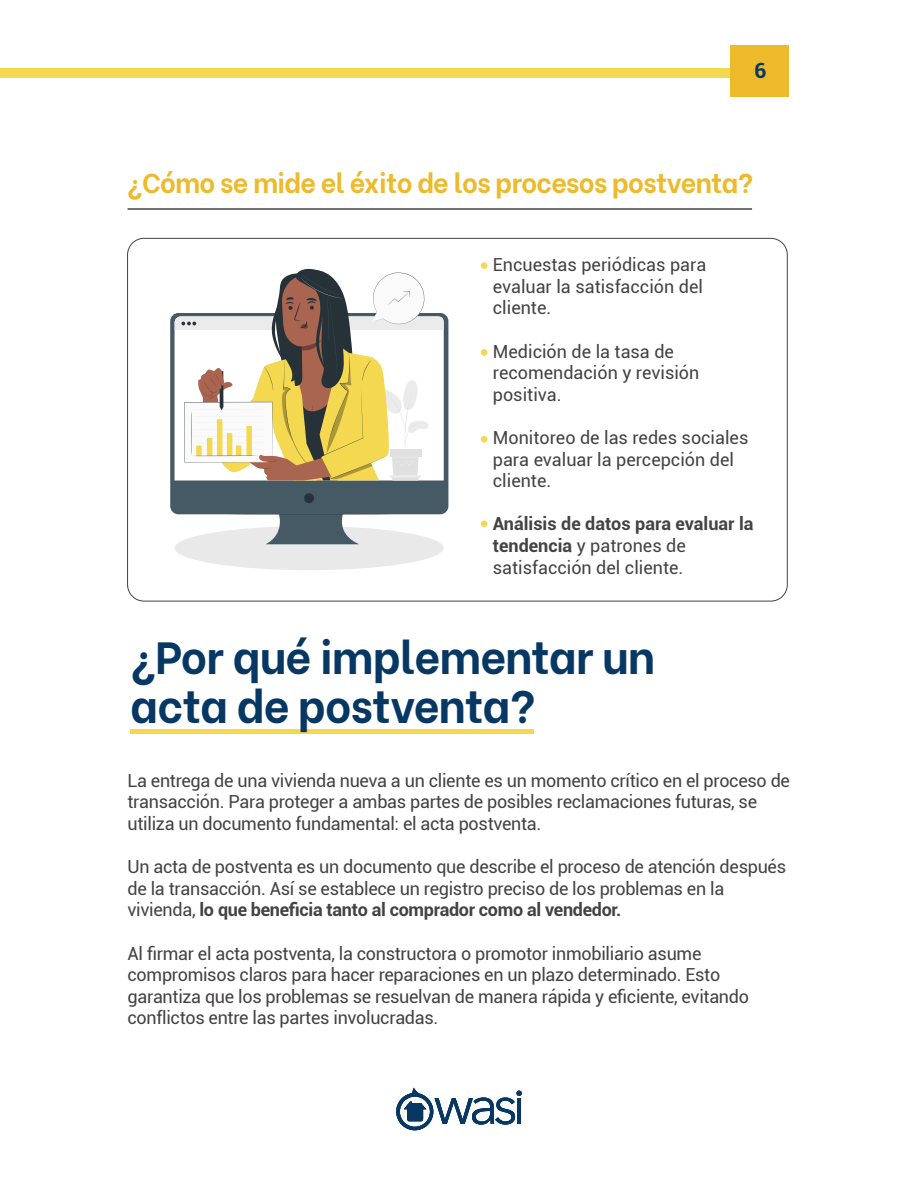
<style>
.page{position:relative;width:918px;height:1188px;background:#fff}
.page>*{position:absolute;margin:0;border:0;box-sizing:border-box;transform-origin:0 0}
.t1{font:700 45px/49.5px "Be Vietnam";letter-spacing:-.02em;color:#073763}
.t2{font:700 27px "Be Vietnam";letter-spacing:-.025em;color:#edba2c}
.t3{font:700 21px "Roboto";color:#073763}
.t4{font:18px/21.6px "Roboto";letter-spacing:-.015em;color:#444242}
.t5{font:700 18px/21.6px "Roboto";color:#444242}
.s1{font-weight:400}
.s2{font-weight:700}
</style>
<div class="page">
<div style="left:175px;top:526px;width:269px;height:44px;background:#e9e9e9;border-radius:50%"></div>
<svg style="left:396px;top:1088px;width:126px;height:42px"></svg>
<div style="left:0;top:68px;width:787px;height:9px;background:#f4d84f"></div>
<div style="left:731px;top:45px;width:58px;height:52px;background:#edba2c"></div>
<div style="left:481px;top:262px;width:6px;height:7px;background:#f4d84f;border-radius:50%"></div>
<div style="left:481px;top:349px;width:6px;height:7px;background:#f4d84f;border-radius:50%"></div>
<div style="left:481px;top:436px;width:6px;height:7px;background:#f4d84f;border-radius:50%"></div>
<svg style="left:481px;top:521px;width:6px;height:6px"></svg>
<hr style="left:130px;top:730px;width:404px;height:4px;background:#f4d84f">
<svg style="left:170px;top:314px;width:278px;height:230px;fill:#455a64"></svg>
<svg style="left:302px;top:491px;width:14px;height:15px"></svg>
<svg style="left:227px;top:514px;width:166px;height:1px"></svg>
<svg style="left:175px;top:268px;width:269px;height:213px"></svg>
<hr style="left:128px;top:208px;width:624px;height:2px;background:#444242">
<p class="t3" style="left:755px;top:56px;width:14px">6</p>
<h2 class="t2" style="left:127px;top:161px;width:628px">¿Cómo se mide el éxito de los procesos postventa?</h2>
<p class="t4" style="left:493px;top:253px;width:215px">Encuestas periódicas para evaluar la satisfacción del cliente.</p>
<p class="t4" style="left:493px;top:340px;width:208px">Medición de la tasa de recomendación y revisión positiva.</p>
<p class="t4" style="left:493px;top:426px;width:257px">Monitoreo de las redes sociales para evaluar la percepción del cliente.</p>
<p class="t5" style="left:493px;top:512px;width:262px">Análisis de datos para evaluar la tendencia <span class="s1">y patrones de satisfacción del cliente.</span></p>
<h1 class="t1" style="left:130px;top:628px;width:526px">¿Por qué implementar un acta de postventa?</h1>
<p class="t4" style="left:128px;top:769px;width:664px">La entrega de una vivienda nueva a un cliente es un momento crítico en el proceso de transacción. Para proteger a ambas partes de posibles reclamaciones futuras, se utiliza un documento fundamental: el acta postventa.</p>
<p class="t4" style="left:128px;top:855px;width:660px">Un acta de postventa es un documento que describe el proceso de atención después de la transacción. Así se establece un registro preciso de los problemas en la vivienda, <span class="s2">lo que beneficia tanto al comprador como al vendedor.</span></p>
<p class="t4" style="left:128px;top:942px;width:623px">Al firmar el acta postventa, la constructora o promotor inmobiliario asume compromisos claros para hacer reparaciones en un plazo determinado. Esto garantiza que los problemas se resuelvan de manera rápida y eficiente, evitando conflictos entre las partes involucradas.</p>
</div>
